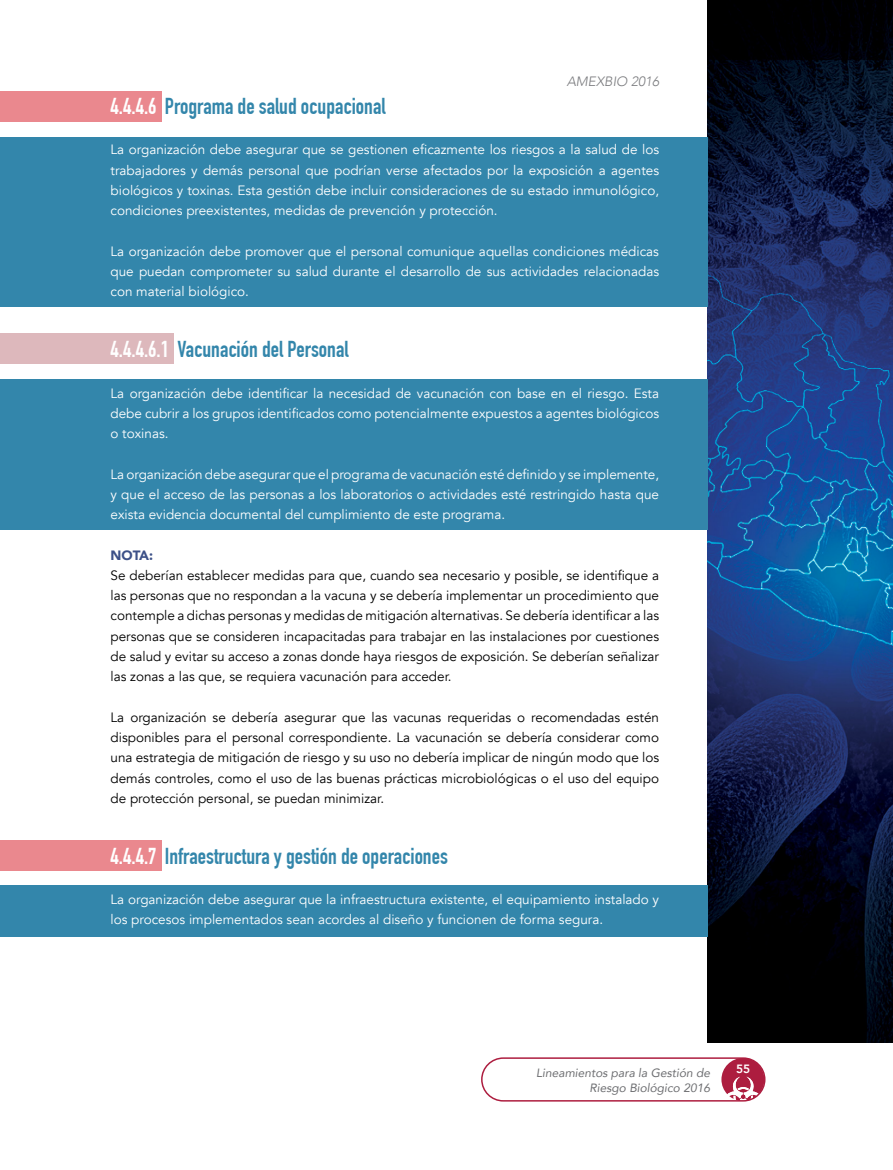
<style>
.page{position:relative;width:893px;height:1170px;background:#fff}
.page>*{position:absolute;margin:0;border:0;box-sizing:border-box;transform-origin:0 0}
.t1{font:700 22.5px "DIN Condensed";color:#3386ab}
.t2{font:13.5px/20.2px "Avenir";color:#fff;text-align:justify}
.t3{font:13.5px/20.2px "Avenir";color:#000;text-align:justify}
.t4{font:italic 300 13.5px "Avenir";color:#7b7c7f}
.t5{font:900 13.5px "Avenir";color:#3d5188}
.t6{font:italic 12px/14.4px "Avenir";color:#6d6e71;text-align:right}
.t7{font:800 12px "Avenir";color:#fff}
.s1{color:#fff}
</style>
<div class="page">
<img style="left:708px;top:0;width:185px;height:1042px">
<svg style="left:721px;top:1058px;width:43px;height:42px"></svg>
<div style="left:481px;top:1057px;width:284px;height:44px;border:2px solid #ad1d3f;border-radius:21px"></div>
<div style="left:0;top:334px;width:173px;height:30px;background:#ddb8bc"></div>
<div style="left:0;top:91px;width:162px;height:31px;background:#ea888e"></div>
<div style="left:0;top:840px;width:162px;height:30px;background:#ea888e"></div>
<div style="left:0;top:137px;width:708px;height:169px;background:#3386ab"></div>
<div style="left:0;top:379px;width:708px;height:150px;background:#3386ab"></div>
<div style="left:0;top:885px;width:708px;height:51px;background:#3386ab"></div>
<p class="t4" style="left:567px;top:73px;width:94px">AMEXBIO 2016</p>
<h1 class="t1" style="left:111px;top:93px;width:276px"><span class="s1">4.4.4.6</span> Programa de salud ocupacional</h1>
<p class="t2" style="left:111px;top:140px;width:550px">La organización debe asegurar que se gestionen eficazmente los riesgos a la salud de los trabajadores y demás personal que podrían verse afectados por la exposición a agentes biológicos y toxinas. Esta gestión debe incluir consideraciones de su estado inmunológico, condiciones preexistentes, medidas de prevención y protección.</p>
<p class="t2" style="left:111px;top:241px;width:550px">La organización debe promover que el personal comunique aquellas condiciones médicas que puedan comprometer su salud durante el desarrollo de sus actividades relacionadas con material biológico.</p>
<h1 class="t1" style="left:111px;top:336px;width:239px"><span class="s1">4.4.4.6.1</span> Vacunación del Personal</h1>
<p class="t2" style="left:111px;top:383px;width:550px">La organización debe identificar la necesidad de vacunación con base en el riesgo. Esta debe cubrir a los grupos identificados como potencialmente expuestos a agentes biológicos o toxinas.</p>
<p class="t2" style="left:111px;top:464px;width:550px">La organización debe asegurar que el programa de vacunación esté definido y se implemente, y que el acceso de las personas a los laboratorios o actividades esté restringido hasta que exista evidencia documental del cumplimiento de este programa.</p>
<p class="t5" style="left:111px;top:543px;width:44px">NOTA:</p>
<p class="t3" style="left:111px;top:565px;width:550px">Se deberían establecer medidas para que, cuando sea necesario y posible, se identifique a las personas que no respondan a la vacuna y se debería implementar un procedimiento que contemple a dichas personas y medidas de mitigación alternativas. Se debería identificar a las personas que se consideren incapacitadas para trabajar en las instalaciones por cuestiones de salud y evitar su acceso a zonas donde haya riesgos de exposición. Se deberían señalizar las zonas a las que, se requiera vacunación para acceder.</p>
<p class="t3" style="left:111px;top:707px;width:550px">La organización se debería asegurar que las vacunas requeridas o recomendadas estén disponibles para el personal correspondiente. La vacunación se debería considerar como una estrategia de mitigación de riesgo y su uso no debería implicar de ningún modo que los demás controles, como el uso de las buenas prácticas microbiológicas o el uso del equipo de protección personal, se puedan minimizar.</p>
<h1 class="t1" style="left:111px;top:842px;width:339px"><span class="s1">4.4.4.7</span> Infraestructura y gestión de operaciones</h1>
<p class="t2" style="left:111px;top:889px;width:550px">La organización debe asegurar que la infraestructura existente, el equipamiento instalado y los procesos implementados sean acordes al diseño y funcionen de forma segura.</p>
<p class="t6" style="left:536px;top:1065px;width:175px">Lineamientos para la Gestión de<br>Riesgo Biológico 2016</p>
<p class="t7" style="left:736px;top:1058px;width:16px">55</p>
</div>
